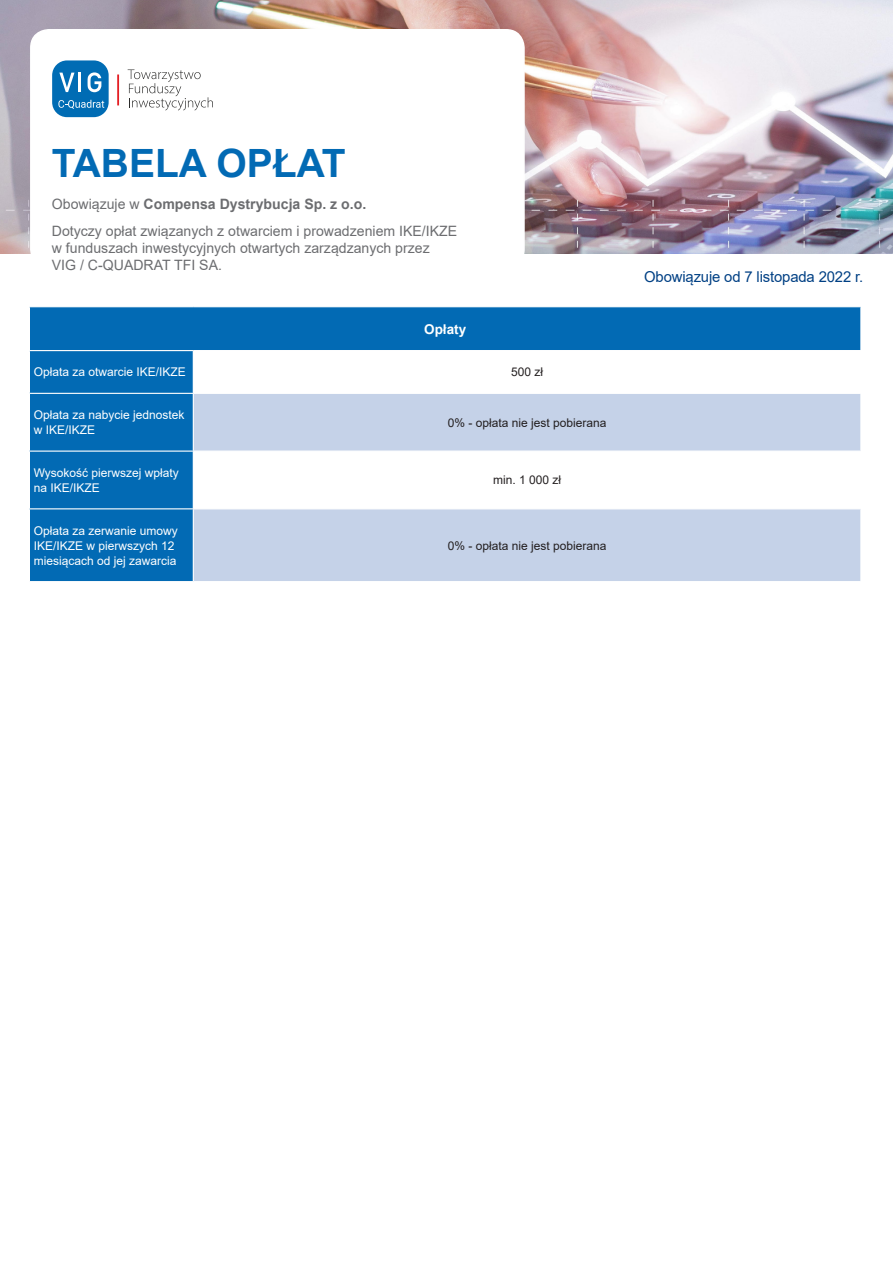
<style>
.page{position:relative;width:893px;height:1263px;background:#fff}
.page>*{position:absolute;margin:0;border:0;box-sizing:border-box;transform-origin:0 0}
.t1{font:700 39px "Arial";color:#026ab4}
.t2{font:15px "Arial";letter-spacing:-.01em;color:#004084}
.t3{font:14.25px/17.1px "Arial";color:#6c6d70}
.t4{font:700 14.25px "Arial";color:#6c6d70}
.t5{font:700 13.5px "Arial";color:#fff}
.t6{font:12px/15px "Arial";color:#fff}
.t7{font:12px "Arial";color:#231f20}
.s1{font-weight:400}
</style>
<div class="page">
<img style="left:0;top:0;width:893px;height:253px">
<div style="left:31px;top:30px;width:493px;height:237px;background:#fff;border-radius:18px"></div>
<div style="left:30px;top:29px;width:495px;height:239px;border:2px solid #fff;border-radius:18px"></div>
<div style="left:52px;top:60px;width:57px;height:57px;background:#006cb4;border-radius:15px"></div>
<svg style="left:58px;top:100px;width:46px;height:9px"></svg>
<svg style="left:59px;top:73px;width:15px;height:19px"></svg>
<hr style="left:78px;top:73px;width:3px;height:19px;background:#fff">
<svg style="left:88px;top:72px;width:13px;height:20px"></svg>
<hr style="left:117px;top:74px;width:2px;height:31px;background:#e41f25">
<svg style="left:128px;top:69px;width:85px;height:41px"></svg>
<div style="left:30px;top:307px;width:830px;height:274px;background:#026ab4"></div>
<svg style="left:194px;top:351px;width:666px;height:42px"></svg>
<svg style="left:194px;top:394px;width:666px;height:187px;fill:#c5d2e8"></svg>
<hr style="left:29px;top:350px;width:164px;height:1px;background:#fff">
<hr style="left:193px;top:350px;width:668px;height:1px;background:#fff">
<hr style="left:193px;top:351px;width:1px;height:42px;background:#fff">
<hr style="left:193px;top:394px;width:1px;height:56px;background:#fff">
<hr style="left:193px;top:452px;width:1px;height:56px;background:#fff">
<hr style="left:29px;top:508px;width:164px;height:1px;background:#fff">
<hr style="left:193px;top:508px;width:668px;height:1px;background:#fff">
<hr style="left:193px;top:509px;width:1px;height:72px;background:#fff">
<hr style="left:29px;top:393px;width:164px;height:1px;background:#fff">
<hr style="left:193px;top:393px;width:668px;height:1px;background:#fff">
<hr style="left:29px;top:450px;width:164px;height:2px;background:#fff">
<hr style="left:193px;top:450px;width:668px;height:2px;background:#fff">
<p class="t1" style="left:52px;top:135px;width:295px">TABELA OPŁAT</p>
<p class="t4" style="left:52px;top:194px;width:316px"><span class="s1">Obowiązuje w</span> Compensa Dystrybucja Sp. z o.o.</p>
<p class="t3" style="left:52px;top:223px;width:407px">Dotyczy opłat związanych z otwarciem i prowadzeniem IKE/IKZE w funduszach inwestycyjnych otwartych zarządzanych przez</p>
<p class="t3" style="left:52px;top:257px;width:172px">VIG / C-QUADRAT TFI SA.</p>
<p class="t5" style="left:424px;top:319px;width:44px">Opłaty</p>
<p class="t6" style="left:34px;top:365px;width:154px">Opłata za otwarcie IKE/IKZE</p>
<p class="t7" style="left:511px;top:364px;width:34px">500 zł</p>
<p class="t6" style="left:34px;top:407px;width:152px">Opłata za nabycie jednostek w IKE/IKZE</p>
<p class="t7" style="left:448px;top:414px;width:160px">0% - opłata nie jest pobierana</p>
<p class="t6" style="left:34px;top:465px;width:147px">Wysokość pierwszej wpłaty na IKE/IKZE</p>
<p class="t7" style="left:493px;top:472px;width:70px">min. 1 000 zł</p>
<p class="t6" style="left:34px;top:523px;width:146px">Opłata za zerwanie umowy<br>IKE/IKZE w pierwszych 12 miesiącach od jej zawarcia</p>
<p class="t7" style="left:448px;top:537px;width:160px">0% - opłata nie jest pobierana</p>
<p class="t2" style="left:644px;top:266px;width:220px">Obowiązuje od 7 listopada 2022 r.</p>
</div>
